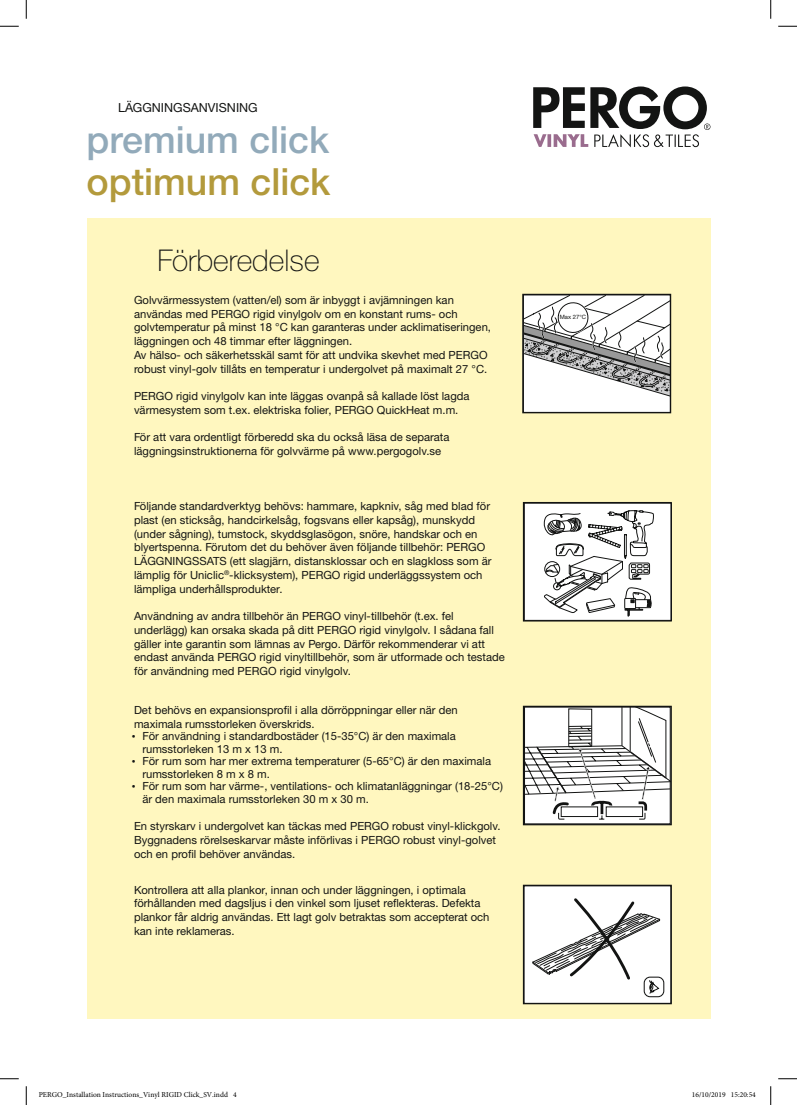
<style>
.page{position:relative;width:797px;height:1105px;background:#fff}
.page>*{position:absolute;margin:0;border:0;box-sizing:border-box;transform-origin:0 0}
.t1{font:500 37.5px "Helvetica Neue LTW1 G";color:#92aaba}
.t2{font:500 37.5px "Helvetica Neue LTW1 G";color:#b39a3c}
.t3{font:100 30px "Helvetica Neue LTW1 G";color:#131413}
.t4{font:12.5px "Helvetica Neue LTW1 G";color:#131413}
.brood{font:11.25px/13.8px "Helvetica Neue LTW1 G";color:#131413}
.t5{font:11.25px/12.5px "Helvetica Neue LT Pro";color:#131413}
.t6{font:7.5px "Minion Pro";color:#000}
.t7{font:6px "Helvetica Neue LTW1 G";color:#131413}
.s1{font-size:7.5px}
</style>
<div class="page">
<div style="left:86px;top:218px;width:624px;height:800px;background:#fff7bf"></div>
<div style="left:524px;top:886px;width:147px;height:117px;background:#fff"></div>
<div style="left:643px;top:977px;width:21px;height:20px;border:1px solid #131413;border-radius:6px"></div>
<svg style="left:532px;top:898px;width:128px;height:96px"></svg>
<div style="left:523px;top:885px;width:148px;height:119px;border:1px solid #131413"></div>
<div style="left:523px;top:295px;width:147px;height:117px;background:#fff"></div>
<svg style="left:525px;top:296px;width:143px;height:100px"></svg>
<div style="left:522px;top:294px;width:149px;height:119px;border:1px solid #131413"></div>
<svg style="left:525px;top:504px;width:144px;height:115px"></svg>
<div style="left:523px;top:502px;width:148px;height:119px;border:1px solid #131413"></div>
<svg style="left:526px;top:709px;width:142px;height:111px"></svg>
<hr style="left:621px;top:707px;width:1px;height:39px;background:#131413">
<div style="left:523px;top:706px;width:148px;height:119px;border:1px solid #131413"></div>
<svg style="left:533px;top:86px;width:177px;height:61px"></svg>
<svg style="left:0;top:25px;width:19px;height:2px"></svg>
<svg style="left:778px;top:25px;width:19px;height:2px"></svg>
<svg style="left:0;top:1078px;width:19px;height:1px"></svg>
<svg style="left:778px;top:1078px;width:19px;height:1px"></svg>
<svg style="left:25px;top:0;width:2px;height:19px"></svg>
<svg style="left:25px;top:1086px;width:2px;height:19px"></svg>
<svg style="left:770px;top:0;width:1px;height:19px"></svg>
<svg style="left:770px;top:1086px;width:1px;height:19px"></svg>
<p class="t4" style="left:118px;top:99px;width:141px">LÄGGNINGSANVISNING</p>
<h1 class="t1" style="left:86px;top:117px;width:244px">premium click</h1>
<h1 class="t2" style="left:86px;top:159px;width:245px">optimum click</h1>
<h2 class="t3" style="left:157px;top:243px;width:164px">Förberedelse</h2>
<p class="brood" style="left:134px;top:293px;width:358px">Golvvärmessystem (vatten/el) som är inbyggt i avjämningen kan användas med PERGO rigid vinylgolv om en konstant rums- och golvtemperatur på minst 18 °C kan garanteras under acklimatiseringen, läggningen och 48 timmar efter läggningen.</p>
<p class="brood" style="left:134px;top:348px;width:355px">Av hälso- och säkerhetsskäl samt för att undvika skevhet med PERGO robust vinyl-golv tillåts en temperatur i undergolvet på maximalt 27 °C.</p>
<p class="brood" style="left:134px;top:389px;width:337px">PERGO rigid vinylgolv kan inte läggas ovanpå så kallade löst lagda värmesystem som t.ex. elektriska folier, PERGO QuickHeat m.m.</p>
<p class="brood" style="left:134px;top:430px;width:317px">För att vara ordentligt förberedd ska du också läsa de separata läggningsinstruktionerna för golvvärme på www.pergogolv.se</p>
<p class="brood" style="left:134px;top:499px;width:359px">Följande standardverktyg behövs: hammare, kapkniv, såg med blad för plast (en sticksåg, handcirkelsåg, fogsvans eller kapsåg), munskydd (under sågning), tumstock, skyddsglasögon, snöre, handskar och en blyertspenna. Förutom det du behöver även följande tillbehör: PERGO LÄGGNINGSSATS (ett slagjärn, distansklossar och en slagkloss som är lämplig för Uniclic<sup>®</sup>-klicksystem), PERGO rigid underläggssystem och lämpliga underhållsprodukter.</p>
<p class="brood" style="left:134px;top:609px;width:372px">Användning av andra tillbehör än PERGO vinyl-tillbehör (t.ex. fel underlägg) kan orsaka skada på ditt PERGO rigid vinylgolv. I sådana fall gäller inte garantin som lämnas av Pergo. Därför rekommenderar vi att endast använda PERGO rigid vinyltillbehör, som är utformade och testade för användning med PERGO rigid vinylgolv.</p>
<p class="brood" style="left:134px;top:703px;width:325px">Det behövs en expansionsprofil i alla dörröppningar eller när den maximala rumsstorleken överskrids.</p>
<p class="t5" style="left:142px;top:729px;width:315px;text-indent:-11px"><span class="s1">•</span> För användning i standardbostäder (15-35°C) är den maximala rumsstorleken 13 m x 13 m.</p>
<p class="t5" style="left:142px;top:754px;width:350px;text-indent:-11px"><span class="s1">•</span> För rum som har mer extrema temperaturer (5-65°C) är den maximala rumsstorleken 8 m x 8 m.</p>
<p class="t5" style="left:142px;top:779px;width:362px;text-indent:-11px"><span class="s1">•</span> För rum som har värme-, ventilations- och klimatanläggningar (18-25°C) är den maximala rumsstorleken 30 m x 30 m.</p>
<p class="brood" style="left:134px;top:819px;width:368px">En styrskarv i undergolvet kan täckas med PERGO robust vinyl-klickgolv.<br>Byggnadens rörelseskarvar måste införlivas i PERGO robust vinyl-golvet och en profil behöver användas.</p>
<p class="brood" style="left:134px;top:883px;width:357px">Kontrollera att alla plankor, innan och under läggningen, i optimala förhållanden med dagsljus i den vinkel som ljuset reflekteras. Defekta plankor får aldrig användas. Ett lagt golv betraktas som accepterat och kan inte reklameras.</p>
<p class="t7" style="left:559px;top:313px;width:28px">Max 27°C</p>
<p class="t6" style="left:39px;top:1090px;width:199px">PERGO_Installation Instructions_Vinyl RIGID Click_SV.indd 4</p>
<p class="t6" style="left:692px;top:1090px;width:65px">16/10/2019 15:20:54</p>
</div>
